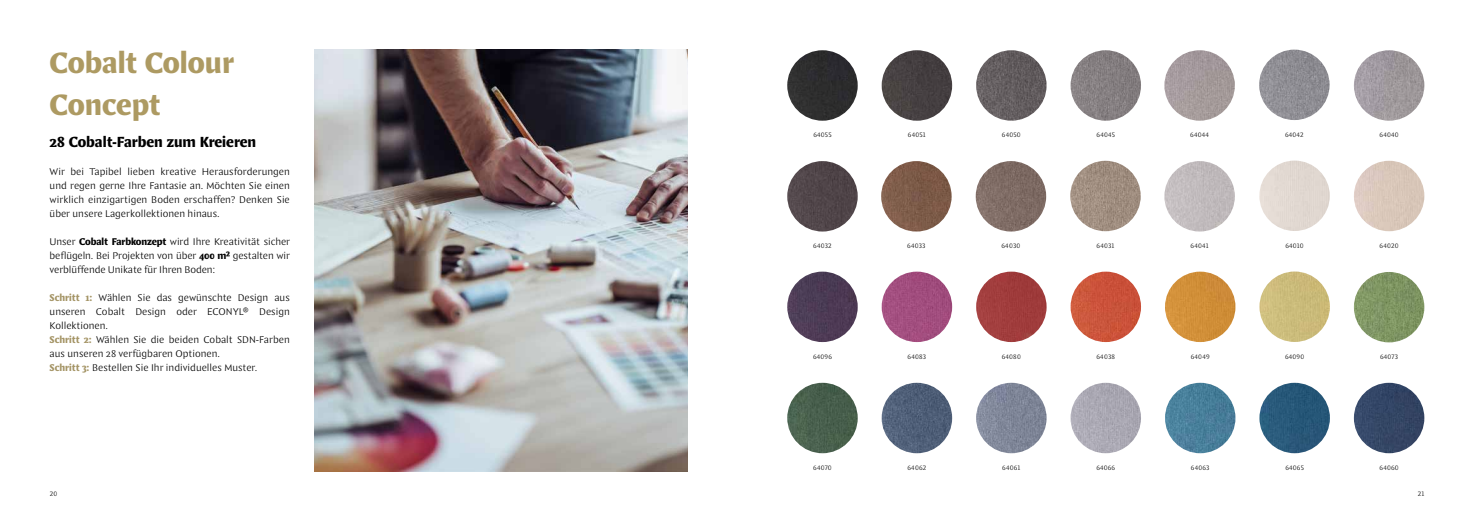
<style>
.page{position:relative;width:1474px;height:521px;background:#fff}
.page>*{position:absolute;margin:0;border:0;box-sizing:border-box;transform-origin:0 0}
.t1{font:900 31.5px/42px "Comma Base";color:#ad9a62}
.t2{font:900 15.75px "Comma Base";color:#000}
.t3{font:300 10.5px/14px "Comma Base";color:#000;text-align:justify}
.t4{font:300 7px "Comma Base";letter-spacing:.025em;color:#000}
.s1{font-weight:900}
.s2{font-weight:900;color:#a49465}
</style>
<div class="page">
<div style="left:787px;top:50px;width:70px;height:71px;background:#2d2d2e;border-radius:35px"></div>
<img style="left:881px;top:50px;width:71px;height:71px;border-radius:35px">
<img style="left:976px;top:50px;width:70px;height:71px;border-radius:35px">
<img style="left:1353px;top:50px;width:71px;height:71px;border-radius:35px">
<img style="left:1070px;top:50px;width:71px;height:71px;border-radius:35px">
<img style="left:1164px;top:161px;width:70px;height:70px;border-radius:35px">
<img style="left:1164px;top:50px;width:70px;height:71px;border-radius:35px">
<img style="left:1259px;top:50px;width:70px;height:70px;border-radius:35px">
<img style="left:881px;top:161px;width:70px;height:70px;border-radius:35px">
<img style="left:975px;top:161px;width:71px;height:70px;border-radius:35px">
<img style="left:787px;top:161px;width:70px;height:70px;border-radius:35px">
<img style="left:1353px;top:161px;width:71px;height:70px;border-radius:35px">
<div style="left:1259px;top:161px;width:70px;height:70px;background:#e1d8d1;border-radius:35px"></div>
<img style="left:1070px;top:161px;width:70px;height:70px;border-radius:35px">
<img style="left:787px;top:272px;width:70px;height:70px;border-radius:35px">
<img style="left:881px;top:272px;width:71px;height:70px;border-radius:35px">
<div style="left:976px;top:272px;width:70px;height:70px;background:#a13c3c;border-radius:35px"></div>
<img style="left:1070px;top:272px;width:71px;height:70px;border-radius:35px">
<img style="left:1164px;top:272px;width:71px;height:70px;border-radius:35px">
<img style="left:1259px;top:271px;width:70px;height:71px;border-radius:35px">
<img style="left:1353px;top:272px;width:71px;height:70px;border-radius:35px">
<img style="left:787px;top:383px;width:70px;height:70px;border-radius:35px">
<img style="left:881px;top:383px;width:71px;height:70px;border-radius:35px">
<img style="left:976px;top:383px;width:70px;height:70px;border-radius:35px">
<img style="left:1070px;top:383px;width:71px;height:70px;border-radius:35px">
<img style="left:1164px;top:383px;width:71px;height:70px;border-radius:35px">
<img style="left:1259px;top:383px;width:70px;height:70px;border-radius:35px">
<img style="left:1353px;top:383px;width:71px;height:70px;border-radius:35px">
<img style="left:315px;top:50px;width:372px;height:421px">
<h1 class="t1" style="left:50px;top:44px;width:186px">Cobalt Colour<br>Concept</h1>
<h2 class="t2" style="left:50px;top:133px;width:208px">28 Cobalt-Farben zum Kreieren</h2>
<p class="t3" style="left:50px;top:165px;width:242px">Wir bei Tapibel lieben kreative Herausforderungen und regen gerne Ihre Fantasie an. Möchten Sie einen wirklich einzigartigen Boden erschaffen? Denken Sie über unsere Lagerkollektionen hinaus.</p>
<p class="t3" style="left:50px;top:235px;width:242px">Unser <span class="s1">Cobalt Farbkonzept</span> wird Ihre Kreativität sicher beflügeln. Bei Projekten von über <span class="s1">400 m²</span> gestalten wir verblüffende Unikate für Ihren Boden:</p>
<p class="t3" style="left:50px;top:291px;width:242px;text-align:left"><span class="s2">Schritt 1:</span> Wählen Sie das gewünschte Design aus unseren Cobalt Design oder ECONYL® Design Kollektionen.<br><span class="s2">Schritt 2:</span> Wählen Sie die beiden Cobalt SDN-Farben aus unseren 28 verfügbaren Optionen.<br><span class="s2">Schritt 3:</span> Bestellen Sie Ihr individuelles Muster.</p>
<p class="t4" style="left:813px;top:131px;width:20px">64055</p>
<p class="t4" style="left:908px;top:131px;width:19px">64051</p>
<p class="t4" style="left:1001px;top:131px;width:20px">64050</p>
<p class="t4" style="left:1096px;top:131px;width:20px">64045</p>
<p class="t4" style="left:1379px;top:131px;width:21px">64040</p>
<p class="t4" style="left:1190px;top:131px;width:20px">64044</p>
<p class="t4" style="left:1284px;top:131px;width:20px">64042</p>
<p class="t4" style="left:813px;top:242px;width:20px">64032</p>
<p class="t4" style="left:907px;top:242px;width:20px">64033</p>
<p class="t4" style="left:1001px;top:242px;width:20px">64030</p>
<p class="t4" style="left:1096px;top:242px;width:19px">64031</p>
<p class="t4" style="left:1285px;top:242px;width:20px">64010</p>
<p class="t4" style="left:1379px;top:242px;width:21px">64020</p>
<p class="t4" style="left:1190px;top:242px;width:20px">64041</p>
<p class="t4" style="left:813px;top:353px;width:20px">64096</p>
<p class="t4" style="left:907px;top:353px;width:20px">64083</p>
<p class="t4" style="left:1001px;top:353px;width:21px">64080</p>
<p class="t4" style="left:1096px;top:353px;width:20px">64038</p>
<p class="t4" style="left:1190px;top:353px;width:20px">64049</p>
<p class="t4" style="left:1284px;top:353px;width:21px">64090</p>
<p class="t4" style="left:1379px;top:353px;width:19px">64073</p>
<p class="t4" style="left:813px;top:464px;width:20px">64070</p>
<p class="t4" style="left:907px;top:464px;width:20px">64062</p>
<p class="t4" style="left:1002px;top:464px;width:20px">64061</p>
<p class="t4" style="left:1096px;top:464px;width:20px">64066</p>
<p class="t4" style="left:1190px;top:464px;width:20px">64063</p>
<p class="t4" style="left:1285px;top:464px;width:20px">64065</p>
<p class="t4" style="left:1379px;top:464px;width:21px">64060</p>
<p class="t4" style="left:50px;top:490px;width:9px">20</p>
<p class="t4" style="left:1417px;top:490px;width:8px">21</p>
</div>
